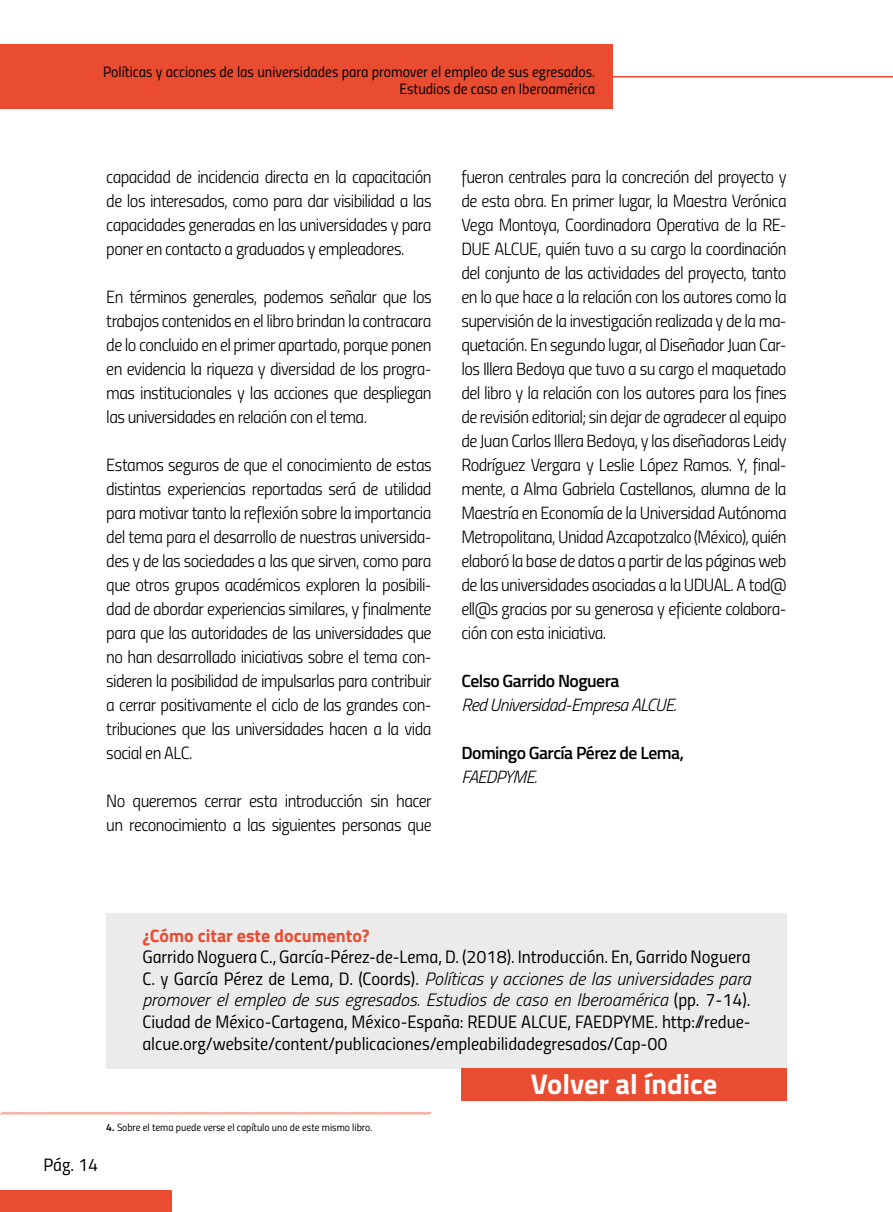
<style>
.page{position:relative;width:893px;height:1212px;background:#fff}
.page>*{position:absolute;margin:0;border:0;box-sizing:border-box;transform-origin:0 0}
.t1{font:700 28.5px "Titillium";color:#fff}
.t2{font:18px/21.6px "Titillium Regular Upright";color:#000}
.t3{font:italic 300 18px/21.6px "Titillium";color:#000}
.t4{font:700 18px "Titillium";color:#e94c31}
.t5{font:17.7px/24px "Titillium Light Upright";letter-spacing:-.035em;color:#000;text-align:justify}
.t6{font:600 17.7px "Titillium";letter-spacing:-.03em;color:#000}
.t7{font:italic 300 17.7px "Titillium";letter-spacing:-.035em;color:#000}
.t8{font:15px/16.5px "Titillium Regular Upright";color:#000;text-align:right}
.t9{font:10.5px "Titillium Regular Upright";color:#000}
.s1{font-family:"Titillium Regular Upright";font-weight:400;font-style:normal}
.s2{font-family:"Titillium";font-weight:600}
</style>
<div class="page">
<div style="left:0;top:1190px;width:172px;height:22px;background:#e94c31"></div>
<div style="left:0;top:44px;width:612px;height:65px;background:#e94c31"></div>
<hr style="left:611px;top:76px;width:282px;height:2px;background:#e94c31">
<svg style="left:0;top:1111px;width:432px;height:4px"></svg>
<div style="left:106px;top:913px;width:681px;height:155px;background:#ebebeb"></div>
<div style="left:461px;top:1068px;width:326px;height:33px;background:#e94c31"></div>
<p class="t8" style="left:103px;top:63px;width:494px">Políticas y acciones de las universidades para promover el empleo de sus egresados.<br>Estudios de caso en Iberoamérica</p>
<p class="t5" style="left:106px;top:164px;width:327px">capacidad de incidencia directa en la capacitación de los interesados, como para dar visibilidad a las capacidades generadas en las universidades y para poner en contacto a graduados y empleadores.</p>
<p class="t5" style="left:106px;top:284px;width:327px">En términos generales, podemos señalar que los trabajos contenidos en el libro brindan la contracara de lo concluido en el primer apartado, porque ponen en evidencia la riqueza y diversidad de los progra&shy;mas institucionales y las acciones que despliegan las universidades en relación con el tema.</p>
<p class="t5" style="left:106px;top:452px;width:327px">Estamos seguros de que el conocimiento de estas distintas experiencias reportadas será de utilidad para motivar tanto la reflexión sobre la importancia del tema para el desarrollo de nuestras universida&shy;des y de las sociedades a las que sirven, como para que otros grupos académicos exploren la posibili&shy;dad de abordar experiencias similares, y finalmente para que las autoridades de las universidades que no han desarrollado iniciativas sobre el tema con&shy;sideren la posibilidad de impulsarlas para contribuir a cerrar positivamente el ciclo de las grandes con&shy;tribuciones que las universidades hacen a la vida social en ALC.</p>
<p class="t5" style="left:106px;top:788px;width:327px">No queremos cerrar esta introducción sin hacer un reconocimiento a las siguientes personas que</p>
<p class="t5" style="left:461px;top:164px;width:327px">fueron centrales para la concreción del proyecto y de esta obra. En primer lugar, la Maestra Verónica Vega Montoya, Coordinadora Operativa de la RE-DUE ALCUE, quién tuvo a su cargo la coordinación del conjunto de las actividades del proyecto, tanto en lo que hace a la relación con los autores como la supervisión de la investigación realizada y de la ma&shy;quetación. En segundo lugar, al Diseñador Juan Car&shy;los Illera Bedoya que tuvo a su cargo el maquetado del libro y la relación con los autores para los fines de revisión editorial; sin dejar de agradecer al equipo de Juan Carlos Illera Bedoya, y las diseñadoras Leidy Rodríguez Vergara y Leslie López Ramos. Y, final&shy;mente, a Alma Gabriela Castellanos, alumna de la Maestría en Economía de la Universidad Autónoma Metropolitana, Unidad Azcapotzalco (México), quién elaboró la base de datos a partir de las páginas web de las universidades asociadas a la UDUAL. A tod@ ell@s gracias por su generosa y eficiente colabora&shy;ción con esta iniciativa.</p>
<p class="t6" style="left:461px;top:667px;width:160px">Celso Garrido Noguera</p>
<p class="t7" style="left:461px;top:692px;width:217px">Red Universidad-Empresa ALCUE.</p>
<p class="t6" style="left:461px;top:739px;width:224px">Domingo García Pérez de Lema,</p>
<p class="t7" style="left:461px;top:764px;width:77px">FAEDPYME.</p>
<p class="t4" style="left:142px;top:921px;width:229px">¿Cómo citar este documento?</p>
<p class="t2" style="left:142px;top:945px;width:610px">Garrido Noguera C., García-Pérez-de-Lema, D. (2018). Introducción. En, Garrido Noguera</p>
<p class="t3" style="left:142px;top:967px;width:610px"><span class="s1">C. y García Pérez de Lema, D. (Coords).</span> Políticas y acciones de las universidades para promover el empleo de sus egresados. Estudios de caso en Iberoamérica <span class="s1">(pp. 7-14).</span></p>
<p class="t2" style="left:142px;top:1010px;width:610px">Ciudad de México-Cartagena, México-España: REDUE ALCUE, FAEDPYME. http://redue&shy;alcue.org/website/content/publicaciones/empleabilidadegresados/Cap-00</p>
<h1 class="t1" style="left:531px;top:1063px;width:188px">Volver al índice</h1>
<p class="t9" style="left:106px;top:1120px;width:267px"><span class="s2">4.</span> Sobre el tema puede verse el capítulo uno de este mismo libro.</p>
<p class="t2" style="left:43px;top:1152px;width:56px">Pág. 14</p>
</div>
